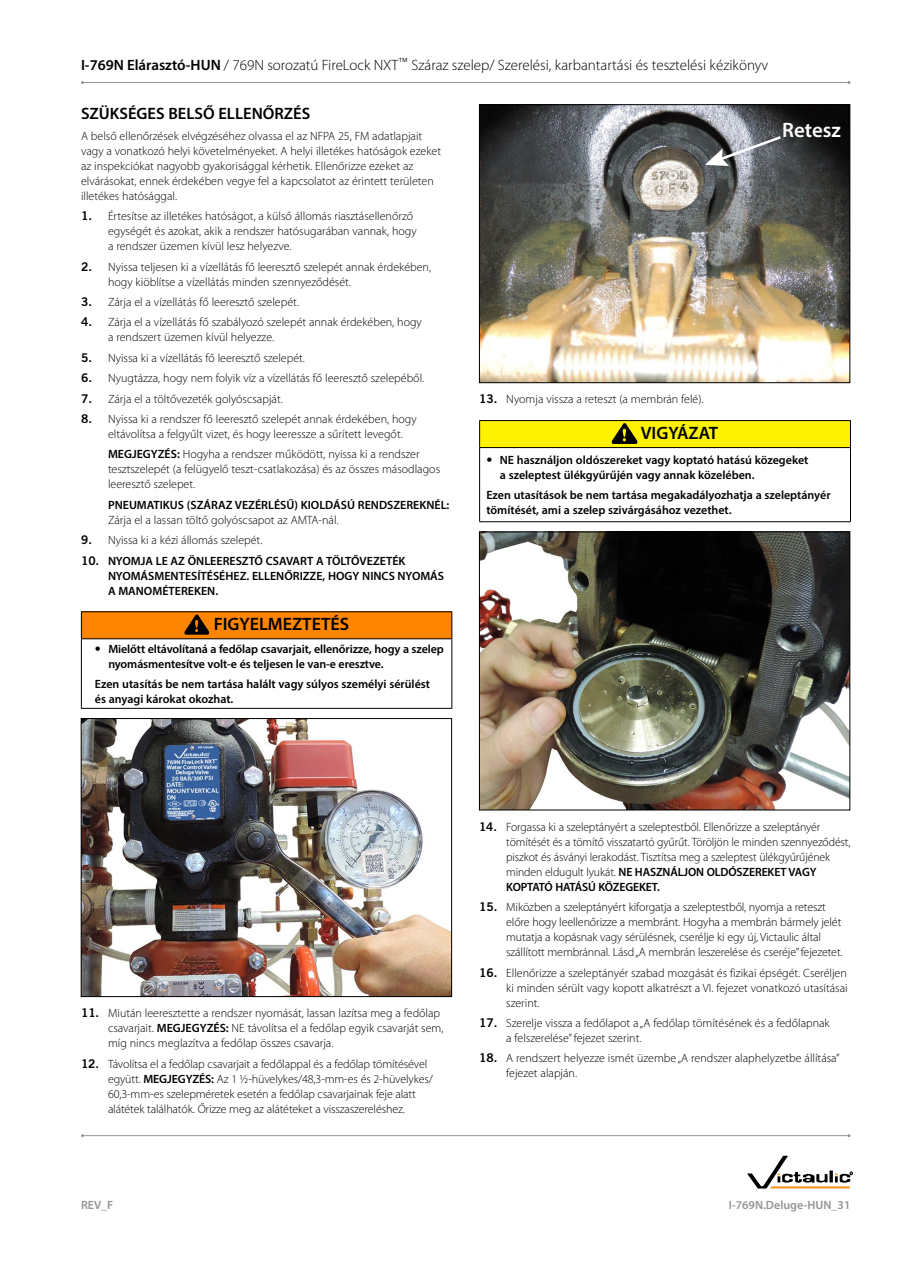
<style>
.page{position:relative;width:918px;height:1263px;background:#fff}
.page>*{position:absolute;margin:0;border:0;box-sizing:border-box;transform-origin:0 0}
.t1{font:600 20.85px "Myriad Pro";color:#fff}
.t2{font:600 18px "Myriad Pro";color:#000}
.t3{font:600 16.5px "Myriad Pro";color:#000}
.t4{font:300 15px "Myriad Pro";color:#000}
.t5{font:300 12px/15px "Myriad Pro";color:#000}
.t6{font:600 12px/15px "Myriad Pro";color:#000}
.t7{font:600 12px "Myriad Pro";color:#939598}
.s1{font-weight:600}
.s2{font-family:"Trade Gothic LT Std Bd 2";font-weight:400}
.s3{font-family:"Trade Gothic LT Std";font-weight:300}
</style>
<div class="page">
<hr style="left:82px;top:82px;width:767px;height:1px;background:#939598">
<div style="left:81px;top:612px;width:371px;height:27px;background:#ff8400"></div>
<hr style="left:81px;top:611px;width:371px;height:1px;background:#000">
<svg style="left:81px;top:612px;width:1px;height:26px"></svg>
<svg style="left:452px;top:612px;width:1px;height:26px"></svg>
<hr style="left:81px;top:639px;width:1px;height:69px;background:#000">
<hr style="left:81px;top:708px;width:371px;height:1px;background:#000">
<hr style="left:452px;top:639px;width:1px;height:69px;background:#000">
<hr style="left:81px;top:638px;width:371px;height:1px;background:#000">
<svg style="left:184px;top:615px;width:25px;height:19px"></svg>
<img style="left:83px;top:720px;width:367px;height:275px">
<div style="left:81px;top:718px;width:371px;height:279px;border:1px solid #000"></div>
<img style="left:481px;top:106px;width:367px;height:275px">
<svg style="left:705px;top:134px;width:79px;height:32px"></svg>
<div style="left:479px;top:104px;width:371px;height:279px;border:1px solid #000"></div>
<div style="left:480px;top:421px;width:371px;height:27px;background:#fff200"></div>
<hr style="left:479px;top:420px;width:372px;height:1px;background:#000">
<svg style="left:479px;top:421px;width:1px;height:26px"></svg>
<svg style="left:850px;top:421px;width:1px;height:26px"></svg>
<hr style="left:479px;top:447px;width:372px;height:1px;background:#000">
<hr style="left:479px;top:448px;width:1px;height:73px;background:#000">
<hr style="left:850px;top:448px;width:1px;height:73px;background:#000">
<hr style="left:479px;top:521px;width:372px;height:1px;background:#000">
<svg style="left:612px;top:423px;width:25px;height:20px"></svg>
<img style="left:481px;top:534px;width:367px;height:274px">
<div style="left:479px;top:532px;width:371px;height:278px;border:1px solid #000"></div>
<svg style="left:747px;top:1156px;width:106px;height:32px"></svg>
<hr style="left:83px;top:1135px;width:766px;height:1px;background:#939598">
<p class="t4" style="left:81px;top:57px;width:689px"><span class="s1">I-769N Elárasztó-HUN</span> / 769N sorozatú FireLock NXT<sup>™</sup> Száraz szelep/ Szerelési, karbantartási és tesztelési kézikönyv</p>
<h3 class="t3" style="left:81px;top:103px;width:231px">SZÜKSÉGES BELSŐ ELLENŐRZÉS</h3>
<p class="t5" style="left:81px;top:128px;width:362px">A belső ellenőrzések elvégzéséhez olvassa el az NFPA 25, FM adatlapjait vagy a vonatkozó helyi követelményeket. A helyi illetékes hatóságok ezeket az inspekciókat nagyobb gyakorisággal kérhetik. Ellenőrizze ezeket az elvárásokat, ennek érdekében vegye fel a kapcsolatot az érintett területen illetékes hatósággal.</p>
<p class="t5" style="left:108px;top:209px;width:310px;text-indent:-27px"><span class="s2">1.</span> Értesítse az illetékes hatóságot, a külső állomás riasztásellenőrző egységét és azokat, akik a rendszer hatósugarában vannak, hogy a rendszer üzemen kívül lesz helyezve.</p>
<p class="t5" style="left:108px;top:259px;width:325px;text-indent:-27px"><span class="s2">2.</span> Nyissa teljesen ki a vízellátás fő leeresztő szelepét annak érdekében, hogy kiöblítse a vízellátás minden szennyeződését.</p>
<p class="t5" style="left:81px;top:295px;width:220px"><span class="s2">3.</span> Zárja el a vízellátás fő leeresztő szelepét.</p>
<p class="t5" style="left:108px;top:315px;width:315px;text-indent:-27px"><span class="s2">4.</span> Zárja el a vízellátás fő szabályozó szelepét annak érdekében, hogy a rendszert üzemen kívül helyezze.</p>
<p class="t5" style="left:81px;top:350px;width:226px"><span class="s2">5.</span> Nyissa ki a vízellátás fő leeresztő szelepét.</p>
<p class="t5" style="left:81px;top:371px;width:345px"><span class="s2">6.</span> Nyugtázza, hogy nem folyik víz a vízellátás fő leeresztő szelepéből.</p>
<p class="t5" style="left:81px;top:391px;width:203px"><span class="s2">7.</span> Zárja el a töltővezeték golyóscsapját.</p>
<p class="t5" style="left:108px;top:412px;width:310px;text-indent:-27px"><span class="s2">8.</span> Nyissa ki a rendszer fő leeresztő szelepét annak érdekében, hogy eltávolítsa a felgyűlt vizet, és hogy leeressze a sűrített levegőt.</p>
<p class="t5" style="left:108px;top:447px;width:334px"><span class="s1">MEGJEGYZÉS:</span> Hogyha a rendszer működött, nyissa ki a rendszer tesztszelepét (a felügyelő teszt-csatlakozása) és az összes másodlagos leeresztő szelepet.</p>
<p class="t6" style="left:108px;top:497px;width:343px">PNEUMATIKUS (SZÁRAZ VEZÉRLÉSŰ) KIOLDÁSÚ RENDSZEREKNÉL:</p>
<p class="t5" style="left:108px;top:512px;width:232px">Zárja el a lassan töltő golyóscsapot az AMTA-nál.</p>
<p class="t5" style="left:81px;top:533px;width:183px"><span class="s2">9.</span> Nyissa ki a kézi állomás szelepét.</p>
<p class="t6" style="left:108px;top:553px;width:338px;text-indent:-27px"><span class="s2">10.</span> NYOMJA LE AZ ÖNLEERESZTŐ CSAVART A TÖLTŐVEZETÉK<br>NYOMÁSMENTESÍTÉSÉHEZ. ELLENŐRIZZE, HOGY NINCS NYOMÁS<br>A MANOMÉTEREKEN.</p>
<h2 class="t2" style="left:214px;top:613px;width:137px">FIGYELMEZTETÉS</h2>
<p class="t6" style="left:108px;top:641px;width:337px;text-indent:-14px"><span class="s3">•</span> Mielőtt eltávolítaná a fedőlap csavarjait, ellenőrizze, hogy a szelep nyomásmentesítve volt-e és teljesen le van-e eresztve.</p>
<p class="t6" style="left:95px;top:676px;width:337px">Ezen utasítás be nem tartása halált vagy súlyos személyi sérülést és anyagi károkat okozhat.</p>
<h1 class="t1" style="left:782px;top:117px;width:60px">Retesz</h1>
<p class="t5" style="left:479px;top:392px;width:226px"><span class="s2">13.</span> Nyomja vissza a reteszt (a membrán felé).</p>
<h2 class="t2" style="left:641px;top:421px;width:79px">VIGYÁZAT</h2>
<p class="t6" style="left:500px;top:452px;width:310px;text-indent:-14px"><span class="s3">•</span> NE használjon oldószereket vagy koptató hatású közegeket a szeleptest ülékgyűrűjén vagy annak közelében.</p>
<p class="t6" style="left:486px;top:487px;width:346px">Ezen utasítások be nem tartása megakadályozhatja a szeleptányér tömítését, ami a szelep szivárgásához vezethet.</p>
<p class="t5" style="left:108px;top:1006px;width:337px;text-indent:-27px"><span class="s2">11.</span> Miután leeresztette a rendszer nyomását, lassan lazítsa meg a fedőlap csavarjait. <span class="s1">MEGJEGYZÉS:</span> NE távolítsa el a fedőlap egyik csavarját sem, míg nincs meglazítva a fedőlap összes csavarja.</p>
<p class="t5" style="left:108px;top:1056px;width:327px;text-indent:-27px"><span class="s2">12.</span> Távolítsa el a fedőlap csavarjait a fedőlappal és a fedőlap tömítésével együtt. <span class="s1">MEGJEGYZÉS:</span> Az 1 1/2-hüvelykes/48,3-mm-es és 2-hüvelykes/ 60,3-mm-es szelepméretek esetén a fedőlap csavarjainak feje alatt alátétek találhatók. Őrizze meg az alátéteket a visszaszereléshez.</p>
<p class="t5" style="left:506px;top:819px;width:346px;text-indent:-27px"><span class="s2">14.</span> Forgassa ki a szeleptányért a szeleptestből. Ellenőrizze a szeleptányér tömítését és a tömítő visszatartó gyűrűt. Töröljön le minden szennyeződést, piszkot és ásványi lerakodást. Tisztítsa meg a szeleptest ülékgyűrűjének minden eldugult lyukát. <span class="s1">NE HASZNÁLJON OLDÓSZEREKET VAGY KOPTATÓ HATÁSÚ KÖZEGEKET.</span></p>
<p class="t5" style="left:506px;top:900px;width:338px;text-indent:-27px"><span class="s2">15.</span> Miközben a szeleptányért kiforgatja a szeleptestből, nyomja a reteszt előre hogy leellenőrizze a membránt. Hogyha a membrán bármely jelét mutatja a kopásnak vagy sérülésnek, cserélje ki egy új, Victaulic által szállított membránnal. Lásd „A membrán leszerelése és cseréje” fejezetet.</p>
<p class="t5" style="left:506px;top:965px;width:343px;text-align:justify;text-indent:-27px"><span class="s2">16.</span> Ellenőrizze a szeleptányér szabad mozgását és fizikai épségét. Cseréljen ki minden sérült vagy kopott alkatrészt a VI. fejezet vonatkozó utasításai szerint.</p>
<p class="t5" style="left:506px;top:1016px;width:325px;text-indent:-27px"><span class="s2">17.</span> Szerelje vissza a fedőlapot a „A fedőlap tömítésének és a fedőlapnak a felszerelése” fejezet szerint.</p>
<p class="t5" style="left:506px;top:1051px;width:335px;text-indent:-27px"><span class="s2">18.</span> A rendszert helyezze ismét üzembe „A rendszer alaphelyzetbe állítása” fejezet alapján.</p>
<p class="t7" style="left:81px;top:1197px;width:34px">REV_F</p>
<p class="t7" style="left:729px;top:1197px;width:123px">I-769N.Deluge-HUN_31</p>
</div>
